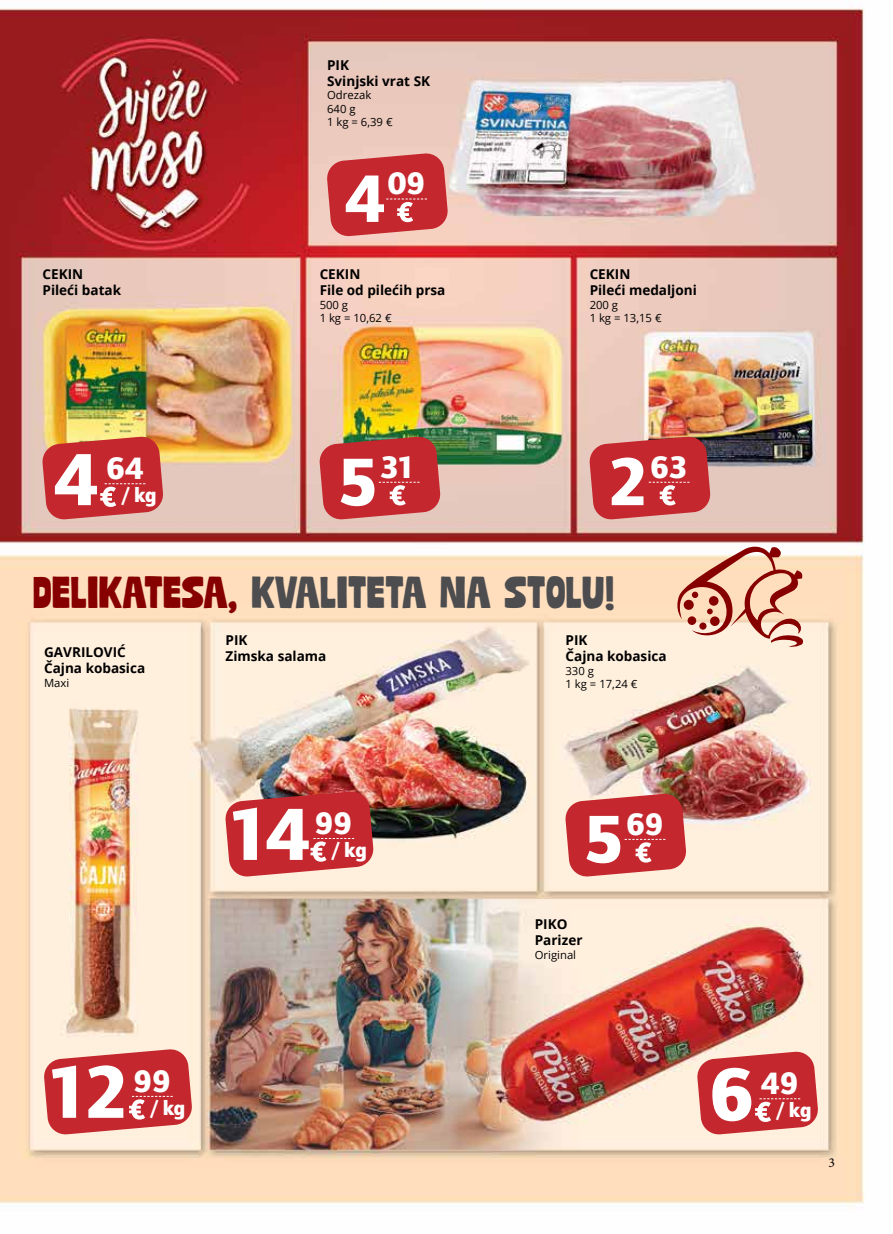
<style>
.page{position:relative;width:893px;height:1234px;background:#fff}
.page>*{position:absolute;margin:0;border:0;box-sizing:border-box;transform-origin:0 0}
.t1{font:700 76.5px "Foundry Journal";color:#fff}
.t2{font:900 42.9px "Mudstone Sans";color:#4d4d4f}
.t3{font:700 31.95px "Foundry Journal";color:#fff}
.t4{font:700 21px "Foundry Journal";letter-spacing:-.02em;color:#fff}
.t5{font:13.65px "Minion Pro";color:#000}
.t6{font:700 13.5px/16.2px "Open Sans";color:#000}
.t7{font:11.25px/13.5px "Open Sans";color:#000}
.s1{font-size:69.45px}
.s2{color:#870000}
</style>
<div class="page">
<img style="left:0;top:0;width:864px;height:1207px">
<svg style="left:671px;top:543px;width:135px;height:104px;background:#e5b8a3"></svg>
<div style="left:710px;top:616px;width:10px;height:10px;background:#870000;border-radius:50%"></div>
<div style="left:699px;top:622px;width:7px;height:7px;background:#870000;border-radius:50%"></div>
<div style="left:688px;top:616px;width:8px;height:8px;background:#870000;border-radius:50%"></div>
<svg style="left:589px;top:436px;width:122px;height:84px;background:#c74245"></svg>
<svg style="left:319px;top:436px;width:122px;height:84px;background:#c24142"></svg>
<svg style="left:326px;top:153px;width:122px;height:84px;background:#cc4648"></svg>
<svg style="left:42px;top:436px;width:122px;height:84px;background:#cb4542"></svg>
<svg style="left:565px;top:792px;width:122px;height:85px;background:#cc494b"></svg>
<svg style="left:697px;top:1050px;width:122px;height:84px;background:#ce4b4d"></svg>
<svg style="left:225px;top:790px;width:149px;height:87px;background:#c74446"></svg>
<svg style="left:43px;top:1048px;width:150px;height:86px;background:#cf4d4e"></svg>
<p class="t6" style="left:327px;top:56px;width:105px">PIK<br>Svinjski vrat SK</p>
<p class="t7" style="left:327px;top:88px;width:67px">Odrezak<br>640 g<br>1 kg = 6,39 €</p>
<h3 class="t3" style="left:345px;top:164px;width:82px"><span class="s1">4</span>09</h3>
<p class="t6" style="left:43px;top:265px;width:80px">CEKIN<br>Pileći batak</p>
<p class="t6" style="left:590px;top:265px;width:109px">CEKIN<br>Pileći medaljoni</p>
<p class="t7" style="left:590px;top:297px;width:74px">200 g<br>1 kg = 13,15 €</p>
<p class="t6" style="left:320px;top:265px;width:127px">CEKIN<br>File od pilećih prsa</p>
<p class="t7" style="left:320px;top:297px;width:74px">500 g<br>1 kg = 10,62 €</p>
<h1 class="t1" style="left:54px;top:433px;width:46px">4</h1>
<h3 class="t3" style="left:106px;top:449px;width:39px">64</h3>
<h3 class="t4" style="left:121px;top:482px;width:37px">/kg</h3>
<h3 class="t3" style="left:338px;top:447px;width:79px"><span class="s1">5</span>31</h3>
<h3 class="t3" style="left:608px;top:447px;width:82px"><span class="s1">2</span>63</h3>
<h2 class="t2" style="left:33px;top:565px;width:583px"><span class="s2">DELIKATESA,</span> KVALITETA NA STOLU!</h2>
<p class="t6" style="left:44px;top:643px;width:103px">GAVRILOVIĆ<br>Čajna kobasica</p>
<p class="t7" style="left:44px;top:675px;width:27px">Maxi</p>
<p class="t6" style="left:226px;top:631px;width:102px">PIK<br>Zimska salama</p>
<p class="t6" style="left:565px;top:631px;width:103px">PIK<br>Čajna kobasica</p>
<p class="t7" style="left:565px;top:663px;width:74px">330 g<br>1 kg = 17,24 €</p>
<h1 class="t1" style="left:227px;top:788px;width:85px">14</h1>
<h3 class="t3" style="left:315px;top:803px;width:39px">99</h3>
<h3 class="t4" style="left:331px;top:837px;width:37px">/kg</h3>
<h1 class="t1" style="left:46px;top:1046px;width:84px">12</h1>
<h3 class="t3" style="left:133px;top:1061px;width:39px">99</h3>
<h3 class="t4" style="left:150px;top:1095px;width:37px">/kg</h3>
<h3 class="t3" style="left:583px;top:804px;width:82px"><span class="s1">5</span>69</h3>
<p class="t6" style="left:535px;top:915px;width:49px">PIKO<br>Parizer</p>
<p class="t7" style="left:535px;top:947px;width:43px">Original</p>
<h1 class="t1" style="left:709px;top:1048px;width:46px">6</h1>
<h3 class="t3" style="left:761px;top:1063px;width:39px">49</h3>
<h3 class="t4" style="left:776px;top:1097px;width:37px">/kg</h3>
<p class="t5" style="left:828px;top:1153px;width:8px">3</p>
</div>
